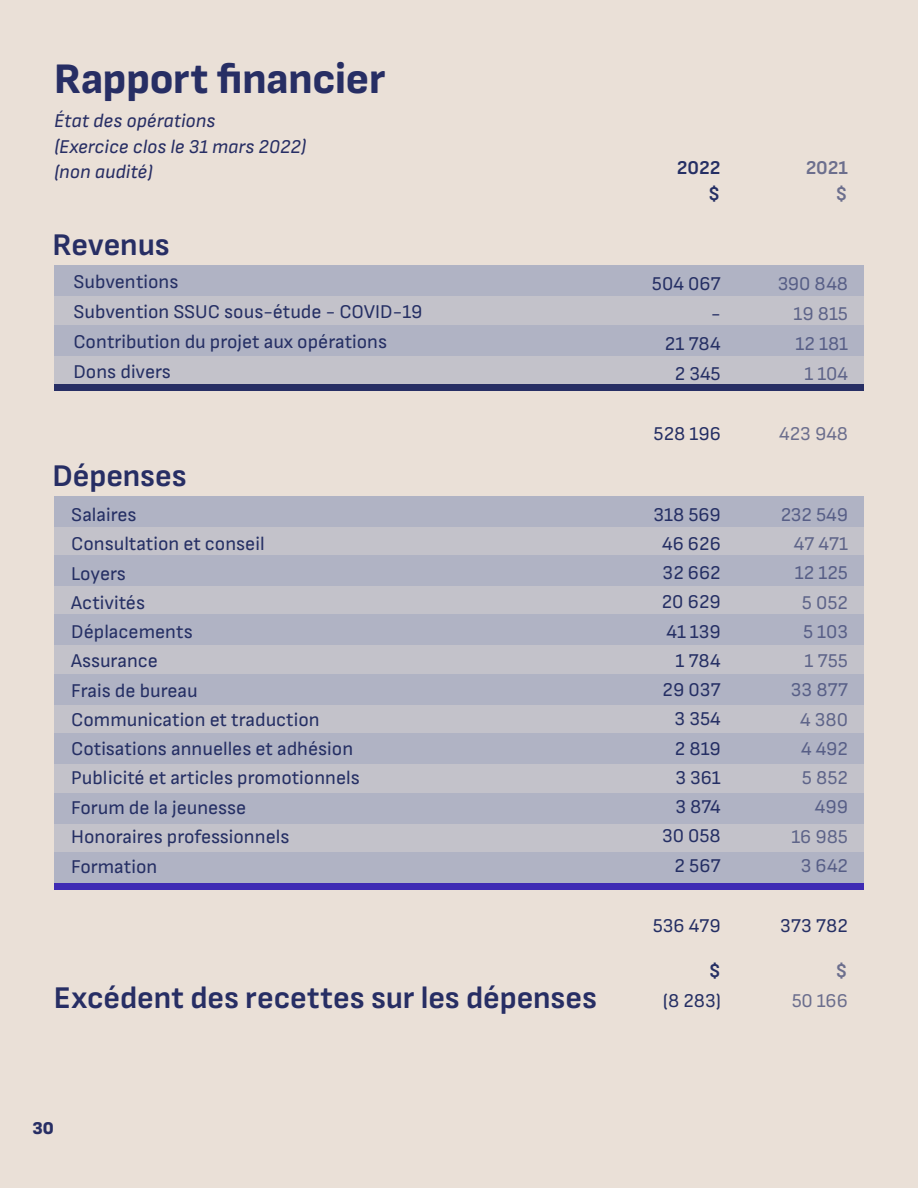
<style>
.page{position:relative;width:918px;height:1188px;background:#eae0d7}
.page>*{position:absolute;margin:0;border:0;box-sizing:border-box;transform-origin:0 0}
.t1{font:800 43.5px "Sofia Sans";letter-spacing:-.005em;color:#272e64}
.t2{font:700 31.5px "Sofia Sans";letter-spacing:-.005em;color:#272e64}
.t3{font:19.5px/29.2px "Sofia Sans";color:#252f64;text-align:right}
.t4{font:italic 19.5px/25.5px "Sofia Sans";color:#272e64}
.t5{font:700 19.5px/25.5px "Sofia Sans";color:#252f64;text-align:right}
.t6{font:900 18px "Sofia Sans";color:#272e64}
</style>
<div class="page">
<div style="left:54px;top:266px;width:810px;height:30px;background:#b0b3c4"></div>
<div style="left:54px;top:496px;width:810px;height:31px;background:#b0b3c4"></div>
<div style="left:54px;top:734px;width:810px;height:30px;background:#b0b3c4"></div>
<div style="left:54px;top:615px;width:810px;height:30px;background:#b0b3c4"></div>
<div style="left:54px;top:296px;width:810px;height:30px;background:#c3c2ca"></div>
<div style="left:54px;top:527px;width:810px;height:30px;background:#c3c2ca"></div>
<div style="left:54px;top:764px;width:810px;height:30px;background:#c3c2ca"></div>
<div style="left:54px;top:645px;width:810px;height:30px;background:#c3c2ca"></div>
<div style="left:54px;top:325px;width:810px;height:30px;background:#b0b3c4"></div>
<div style="left:54px;top:556px;width:810px;height:30px;background:#b0b3c4"></div>
<div style="left:54px;top:793px;width:810px;height:30px;background:#b0b3c4"></div>
<div style="left:54px;top:853px;width:810px;height:30px;background:#b0b3c4"></div>
<div style="left:54px;top:674px;width:810px;height:30px;background:#b0b3c4"></div>
<div style="left:54px;top:354px;width:810px;height:30px;background:#c3c2ca"></div>
<div style="left:54px;top:585px;width:810px;height:30px;background:#c3c2ca"></div>
<div style="left:54px;top:823px;width:810px;height:30px;background:#c3c2ca"></div>
<div style="left:54px;top:704px;width:810px;height:30px;background:#c3c2ca"></div>
<div style="left:54px;top:384px;width:810px;height:7px;background:#272e64"></div>
<div style="left:54px;top:883px;width:810px;height:6px;background:#3f2bb4"></div>
<h1 class="t1" style="left:54px;top:54px;width:333px">Rapport financier</h1>
<p class="t4" style="left:54px;top:108px;width:254px">État des opérations<br>(Exercice clos le 31 mars 2022) (non audité)</p>
<h2 class="t2" style="left:52px;top:227px;width:119px">Revenus</h2>
<p class="t3" style="left:74px;top:266px;width:351px;line-height:30px;text-align:left">Subventions<br>Subvention SSUC sous-étude - COVID-19<br>Contribution du projet aux opérations<br>Dons divers</p>
<h2 class="t2" style="left:52px;top:458px;width:136px">Dépenses</h2>
<p class="t3" style="left:71px;top:500px;width:290px;text-align:left">Salaires<br>Consultation et conseil<br>Loyers<br>Activités<br>Déplacements<br>Assurance<br>Frais de bureau<br>Communication et traduction<br>Cotisations annuelles et adhésion<br>Publicité et articles promotionnels<br>Forum de la jeunesse<br>Honoraires professionnels<br>Formation</p>
<h2 class="t2" style="left:54px;top:980px;width:545px">Excédent des recettes sur les dépenses</h2>
<p class="t6" style="left:33px;top:1118px;width:23px">30</p>
<p class="t5" style="left:677px;top:155px;width:45px">2022 $</p>
<p class="t5" style="left:805px;top:155px;width:44px">2021 $</p>
<p class="t3" style="left:652px;top:268px;width:70px;line-height:30px">504 067 -<br>21 784<br>2 345</p>
<p class="t3" style="left:654px;top:419px;width:69px">528 196</p>
<p class="t3" style="left:654px;top:500px;width:69px">318 569<br>46 626<br>32 662<br>20 629<br>41 139<br>1 784<br>29 037<br>3 354<br>2 819<br>3 361<br>3 874<br>30 058<br>2 567</p>
<p class="t3" style="left:653px;top:911px;width:70px">536 479</p>
<p class="t5" style="left:709px;top:958px;width:14px">$</p>
<p class="t3" style="left:663px;top:986px;width:60px">(8 283)</p>
<p class="t3" style="left:777px;top:269px;width:72px;line-height:30px">390 848<br>19 815<br>12 181<br>1 104</p>
<p class="t3" style="left:779px;top:419px;width:70px">423 948</p>
<p class="t3" style="left:780px;top:500px;width:69px">232 549<br>47 471<br>12 125<br>5 052<br>5 103<br>1 755<br>33 877<br>4 380<br>4 492<br>5 852<br>499<br>16 985<br>3 642</p>
<p class="t3" style="left:780px;top:911px;width:70px">373 782</p>
<p class="t5" style="left:836px;top:958px;width:14px">$</p>
<p class="t3" style="left:791px;top:986px;width:58px">50 166</p>
</div>
